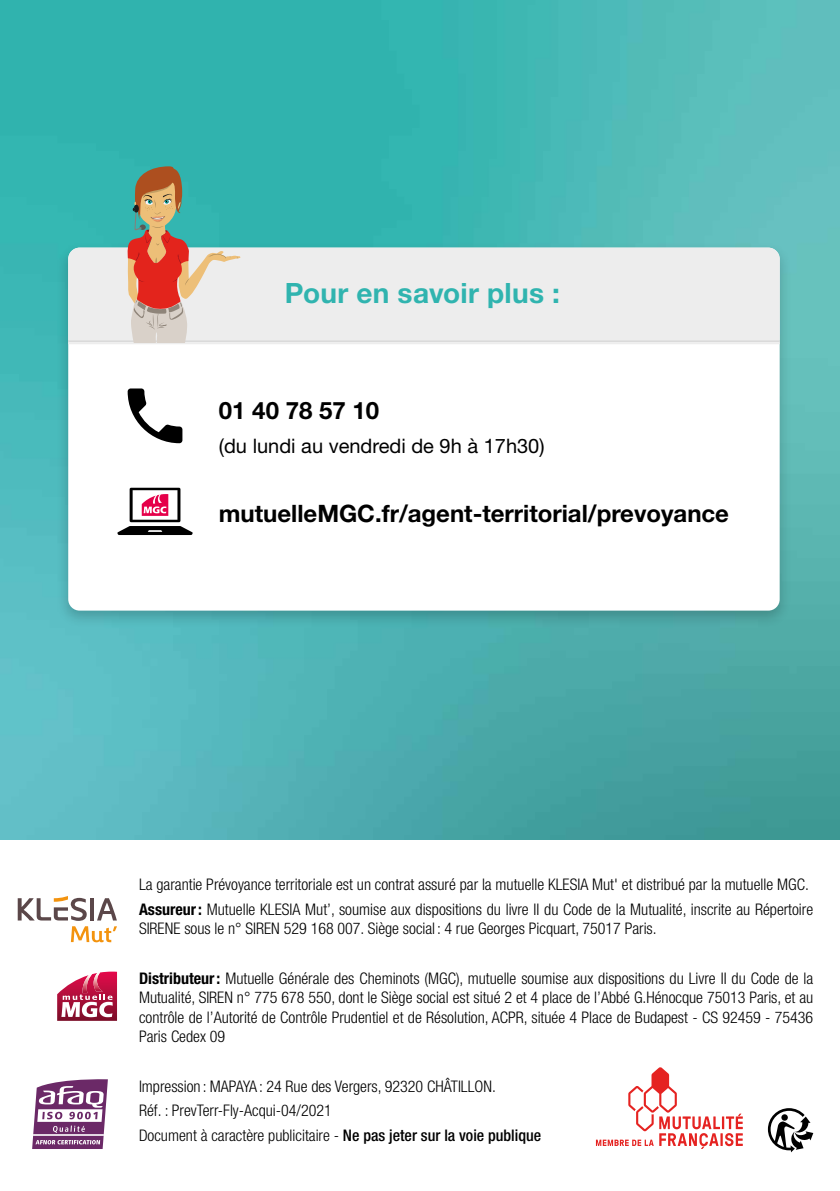
<style>
.page{position:relative;width:840px;height:1191px;background:#fff}
.page>*{position:absolute;margin:0;border:0;box-sizing:border-box;transform-origin:0 0}
._12-TitrePage_2{font:700 28px "Helvetica Neue LT Std";letter-spacing:.01em;color:#30b4af}
._4-Texte{font:700 24px "Helvetica Neue LT Std";color:#000}
._4-Texte-2{font:20px "Helvetica Neue LT Std";color:#000}
._4_-_Mentions{font:300 condensed 16px/19.2px "Helvetica Neue LT Std";color:#000}
.s1{font-weight:700}
.s2{font-weight:500}
</style>
<div class="page">
<img style="left:0;top:0;width:839px;height:839px">
<div style="left:56px;top:241px;width:735px;height:388px;background:#000;opacity:.2"></div>
<div style="left:68px;top:248px;width:711px;height:362px;background:#fff;border-radius:11px"></div>
<div style="left:68px;top:248px;width:711px;height:92px;background:#ededed"></div>
<svg style="left:57px;top:971px;width:60px;height:49px"></svg>
<img style="left:82px;top:974px;width:10px;height:19px">
<img style="left:94px;top:972px;width:9px;height:19px">
<svg style="left:32px;top:1079px;width:76px;height:70px"></svg>
<hr style="left:33px;top:1134px;width:71px;height:1px;background:#fff">
<svg style="left:767px;top:1108px;width:45px;height:44px"></svg>
<svg style="left:595px;top:1067px;width:147px;height:82px"></svg>
<svg style="left:18px;top:896px;width:99px;height:46px"></svg>
<svg style="left:128px;top:388px;width:54px;height:55px"></svg>
<svg style="left:117px;top:488px;width:75px;height:47px"></svg>
<hr style="left:68px;top:340px;width:711px;height:2px;background:#dadada">
<hr style="left:68px;top:342px;width:711px;height:2px;background:#ededed">
<svg style="left:127px;top:166px;width:113px;height:176px"></svg>
<p class="_12-TitrePage_2" style="left:284px;top:276px;width:277px">Pour en savoir plus :</p>
<p class="_4-Texte" style="left:219px;top:395px;width:162px">01 40 78 57 10</p>
<p class="_4-Texte-2" style="left:219px;top:434px;width:327px">(du lundi au vendredi de 9h à 17h30)</p>
<p class="_4-Texte" style="left:219px;top:499px;width:511px">mutuelleMGC.fr/agent-territorial/prevoyance</p>
<p class="_4_-_Mentions" style="left:139px;top:875px;width:671px">La garantie Prévoyance territoriale est un contrat assuré par la mutuelle KLESIA Mut' et distribué par la mutuelle MGC.</p>
<p class="_4_-_Mentions" style="left:139px;top:899px;width:675px"><span class="s1">Assureur:</span> Mutuelle KLESIA Mut’, soumise aux dispositions du livre II du Code de la Mutualité, inscrite au Répertoire<br>SIRENE sous le n° SIREN 529 168 007. Siège social : 4 rue Georges Picquart, 75017 Paris.</p>
<p class="_4_-_Mentions" style="left:139px;top:968px;width:675px;text-align:justify"><span class="s1">Distributeur:</span> Mutuelle Générale des Cheminots (MGC), mutuelle soumise aux dispositions du Livre II du Code de la Mutualité, SIREN n° 775 678 550, dont le Siège social est situé 2 et 4 place de l’Abbé G.Hénocque 75013 Paris, et au contrôle de l’Autorité de Contrôle Prudentiel et de Résolution, ACPR, située 4 Place de Budapest - CS 92459 - 75436<br>Paris Cedex 09</p>
<p class="_4_-_Mentions" style="left:139px;top:1076px;width:358px">Impression : MAPAYA : 24 Rue des Vergers, 92320 CHÂTILLON.</p>
<p class="_4_-_Mentions" style="left:139px;top:1101px;width:194px">Réf. : PrevTerr-Fly-Acqui-04/2021</p>
<p class="_4_-_Mentions" style="left:139px;top:1125px;width:403px">Document à caractère publicitaire - <span class="s2">Ne pas jeter sur la voie publique</span></p>
</div>
